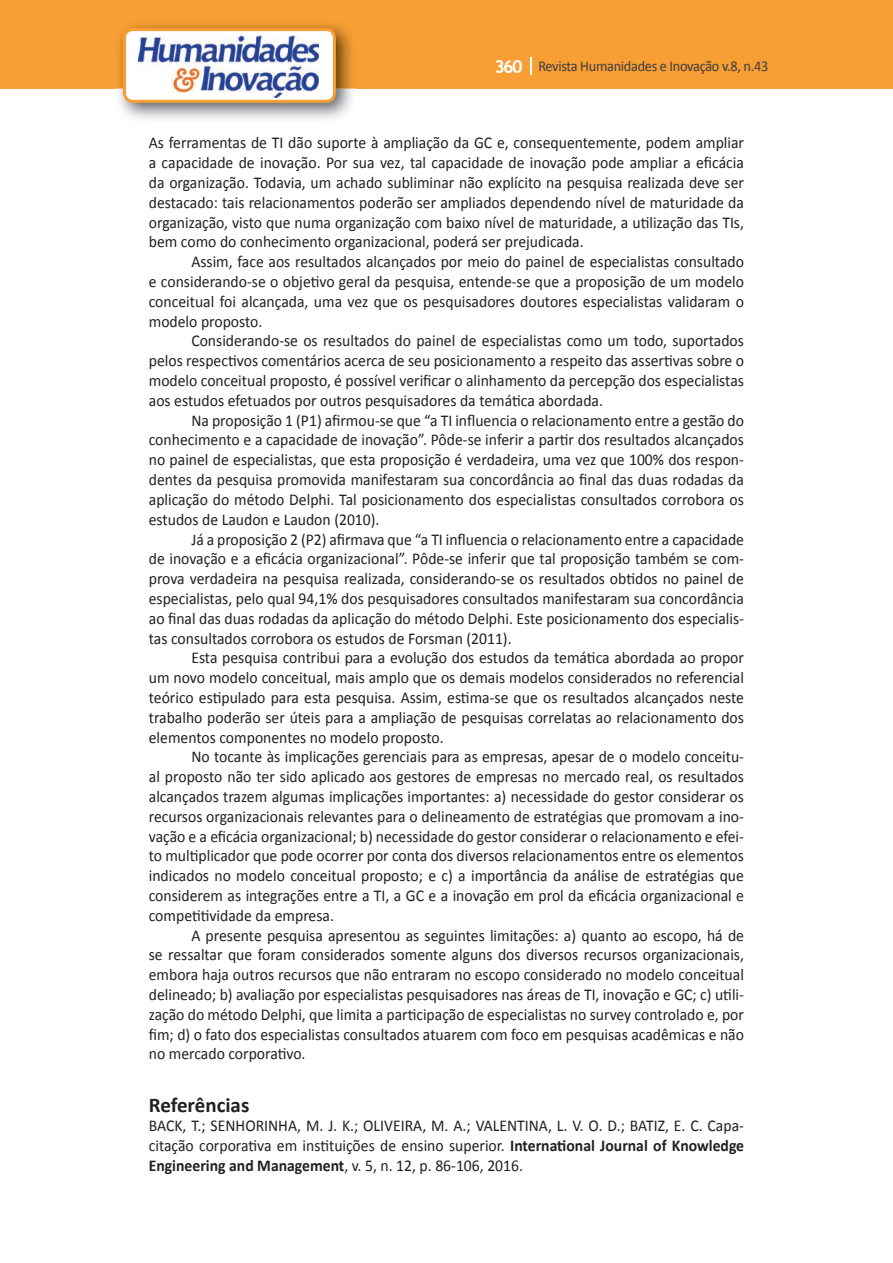
<style>
.page{position:relative;width:893px;height:1263px;background:#fff}
.page>*{position:absolute;margin:0;border:0;box-sizing:border-box;transform-origin:0 0}
.t1{font:700 21px "Calibri";color:#231f20}
.t2{font:16.5px/19.8px "Calibri";color:#231f20;text-align:justify;scale:.95 1}
.t3{font:15px "Calibri";letter-spacing:-.02em;color:#3e3e3f;scale:.95 1}
.s1{font-family:"Trebuchet MS";font-weight:700;font-size:18px;color:#fff}
.s2{font-weight:700}
</style>
<div class="page">
<div style="left:0;top:0;width:893px;height:88px;background:#f79e34"></div>
<svg style="left:530px;top:57px;width:2px;height:18px"></svg>
<img style="left:115px;top:24px;width:241px;height:95px">
<svg style="left:123px;top:28px;width:213px;height:75px"></svg>
<p class="t3" style="left:495px;top:57px;width:290px"><span class="s1">360</span> Revista Humanidades e Inovação v.8, n.43</p>
<p class="t2" style="left:149px;top:133px;width:628px">As ferramentas de TI dão suporte à ampliação da GC e, consequentemente, podem ampliar a capacidade de inovação. Por sua vez, tal capacidade de inovação pode ampliar a eficácia da organização. Todavia, um achado subliminar não explícito na pesquisa realizada deve ser destacado: tais relacionamentos poderão ser ampliados dependendo nível de maturidade da organização, visto que numa organização com baixo nível de maturidade, a utilização das TIs, bem como do conhecimento organizacional, poderá ser prejudicada.</p>
<p class="t2" style="left:149px;top:252px;width:628px;text-indent:43px">Assim, face aos resultados alcançados por meio do painel de especialistas consultado e considerando-se o objetivo geral da pesquisa, entende-se que a proposição de um modelo conceitual foi alcançada, uma vez que os pesquisadores doutores especialistas validaram o modelo proposto.</p>
<p class="t2" style="left:149px;top:331px;width:628px;text-indent:43px">Considerando-se os resultados do painel de especialistas como um todo, suportados pelos respectivos comentários acerca de seu posicionamento a respeito das assertivas sobre o modelo conceitual proposto, é possível verificar o alinhamento da percepção dos especialistas aos estudos efetuados por outros pesquisadores da temática abordada.</p>
<p class="t2" style="left:149px;top:410px;width:628px;text-indent:43px">Na proposição 1 (P1) afirmou-se que “a TI influencia o relacionamento entre a gestão do conhecimento e a capacidade de inovação”. Pôde-se inferir a partir dos resultados alcançados no painel de especialistas, que esta proposição é verdadeira, uma vez que 100% dos respon&shy;dentes da pesquisa promovida manifestaram sua concordância ao final das duas rodadas da aplicação do método Delphi. Tal posicionamento dos especialistas consultados corrobora os estudos de Laudon e Laudon (2010).</p>
<p class="t2" style="left:149px;top:529px;width:628px;text-indent:43px">Já a proposição 2 (P2) afirmava que “a TI influencia o relacionamento entre a capacidade de inovação e a eficácia organizacional”. Pôde-se inferir que tal proposição também se com&shy;prova verdadeira na pesquisa realizada, considerando-se os resultados obtidos no painel de especialistas, pelo qual 94,1% dos pesquisadores consultados manifestaram sua concordância ao final das duas rodadas da aplicação do método Delphi. Este posicionamento dos especialis&shy;tas consultados corrobora os estudos de Forsman (2011).</p>
<p class="t2" style="left:149px;top:648px;width:628px;text-indent:43px">Esta pesquisa contribui para a evolução dos estudos da temática abordada ao propor um novo modelo conceitual, mais amplo que os demais modelos considerados no referencial teórico estipulado para esta pesquisa. Assim, estima-se que os resultados alcançados neste trabalho poderão ser úteis para a ampliação de pesquisas correlatas ao relacionamento dos elementos componentes no modelo proposto.</p>
<p class="t2" style="left:149px;top:747px;width:628px;text-indent:43px">No tocante às implicações gerenciais para as empresas, apesar de o modelo conceitu&shy;al proposto não ter sido aplicado aos gestores de empresas no mercado real, os resultados alcançados trazem algumas implicações importantes: a) necessidade do gestor considerar os recursos organizacionais relevantes para o delineamento de estratégias que promovam a ino&shy;vação e a eficácia organizacional; b) necessidade do gestor considerar o relacionamento e efei&shy;to multiplicador que pode ocorrer por conta dos diversos relacionamentos entre os elementos indicados no modelo conceitual proposto; e c) a importância da análise de estratégias que considerem as integrações entre a TI, a GC e a inovação em prol da eficácia organizacional e competitividade da empresa.</p>
<p class="t2" style="left:149px;top:925px;width:628px;text-indent:43px">A presente pesquisa apresentou as seguintes limitações: a) quanto ao escopo, há de se ressaltar que foram considerados somente alguns dos diversos recursos organizacionais, embora haja outros recursos que não entraram no escopo considerado no modelo conceitual delineado; b) avaliação por especialistas pesquisadores nas áreas de TI, inovação e GC; c) utili&shy;zação do método Delphi, que limita a participação de especialistas no survey controlado e, por fim; d) o fato dos especialistas consultados atuarem com foco em pesquisas acadêmicas e não no mercado corporativo.</p>
<p class="t1" style="left:149px;top:1091px;width:102px">Referências</p>
<p class="t2" style="left:149px;top:1116px;width:628px">BACK, T.; SENHORINHA, M. J. K.; OLIVEIRA, M. A.; VALENTINA, L. V. O. D.; BATIZ, E. C. Capa&shy;citação corporativa em instituições de ensino superior. <span class="s2">International Journal of Knowledge Engineering and Management</span>, v. 5, n. 12, p. 86-106, 2016.</p>
</div>
